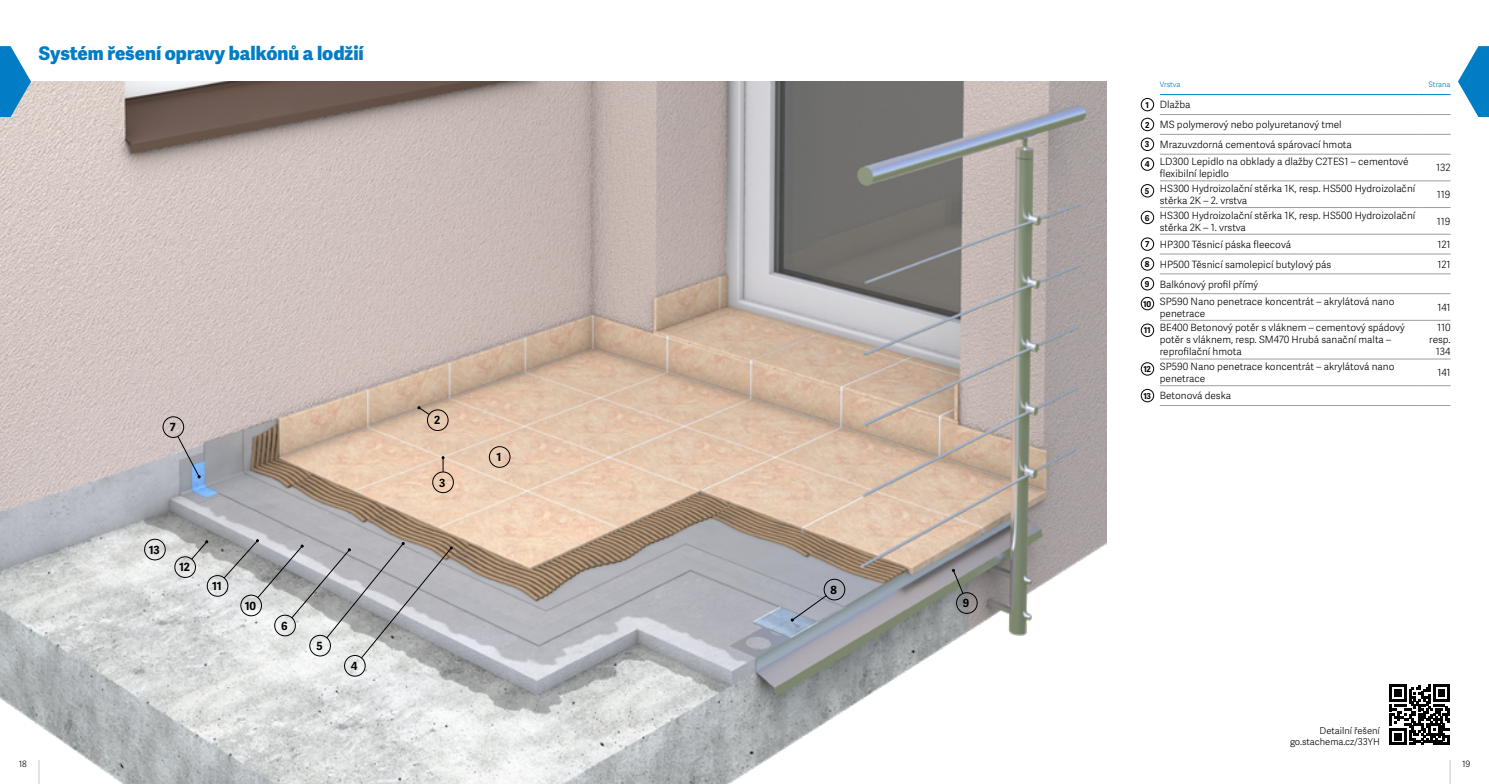
<style>
.page{position:relative;width:1489px;height:784px;background:#fff}
.page>*{position:absolute;margin:0;border:0;box-sizing:border-box;transform-origin:0 0}
.t1{font:800 18.75px "Adelle Sans";color:#007dc5}
.t2{font:700 11.25px "Adelle Sans";letter-spacing:-.025em;color:#000}
.t3{font:300 10px/12px "Adelle Sans";color:#000}
.t4{font:300 9.38px/11.2px "Adelle Sans";color:#000;text-align:right}
.t5{font:300 8.75px "Adelle Sans";color:#000}
.t6{font:300 7.5px "Adelle Sans";letter-spacing:-.01em;color:#007dc5}
.s1{font-weight:700;font-size:8.12px}
</style>
<div class="page">
<img style="left:0;top:81px;width:1106px;height:702px">
<div style="left:427px;top:409px;width:21px;height:21px;border:1px solid #000;border-radius:50%"></div>
<svg style="left:417px;top:406px;width:13px;height:9px"></svg>
<div style="left:432px;top:471px;width:21px;height:21px;border:1px solid #000;border-radius:50%"></div>
<svg style="left:441px;top:456px;width:3px;height:15px"></svg>
<div style="left:163px;top:416px;width:21px;height:21px;border:1px solid #000;border-radius:50%"></div>
<svg style="left:177px;top:435px;width:24px;height:43px"></svg>
<div style="left:344px;top:654px;width:21px;height:22px;border:1px solid #000;border-radius:50%"></div>
<div style="left:174px;top:556px;width:22px;height:21px;border:1px solid #000;border-radius:50%"></div>
<svg style="left:191px;top:540px;width:17px;height:19px"></svg>
<div style="left:207px;top:575px;width:21px;height:21px;border:1px solid #000;border-radius:50%"></div>
<svg style="left:223px;top:539px;width:230px;height:119px"></svg>
<div style="left:956px;top:592px;width:21px;height:21px;border:1px solid #000;border-radius:50%"></div>
<svg style="left:951px;top:568px;width:12px;height:26px"></svg>
<div style="left:823px;top:578px;width:22px;height:22px;border:1px solid #000;border-radius:50%"></div>
<svg style="left:790px;top:594px;width:37px;height:27px"></svg>
<div style="left:489px;top:446px;width:21px;height:21px;border:1px solid #000;border-radius:50%"></div>
<div style="left:144px;top:538px;width:21px;height:22px;border:1px solid #000;border-radius:50%"></div>
<hr style="left:1159px;top:114px;width:259px;height:1px;background:#9d9e9e">
<hr style="left:1418px;top:114px;width:32px;height:1px;background:#9d9e9e">
<hr style="left:1159px;top:134px;width:259px;height:1px;background:#9d9e9e">
<hr style="left:1418px;top:134px;width:32px;height:1px;background:#9d9e9e">
<hr style="left:1159px;top:154px;width:259px;height:1px;background:#9d9e9e">
<hr style="left:1418px;top:154px;width:32px;height:1px;background:#9d9e9e">
<hr style="left:1159px;top:180px;width:259px;height:1px;background:#9d9e9e">
<hr style="left:1418px;top:180px;width:32px;height:1px;background:#9d9e9e">
<hr style="left:1159px;top:207px;width:259px;height:1px;background:#9d9e9e">
<hr style="left:1418px;top:207px;width:32px;height:1px;background:#9d9e9e">
<hr style="left:1159px;top:234px;width:259px;height:1px;background:#9d9e9e">
<hr style="left:1418px;top:234px;width:32px;height:1px;background:#9d9e9e">
<hr style="left:1159px;top:253px;width:259px;height:1px;background:#9d9e9e">
<hr style="left:1418px;top:253px;width:32px;height:1px;background:#9d9e9e">
<hr style="left:1159px;top:273px;width:259px;height:1px;background:#9d9e9e">
<hr style="left:1418px;top:273px;width:32px;height:1px;background:#9d9e9e">
<hr style="left:1159px;top:293px;width:259px;height:1px;background:#9d9e9e">
<hr style="left:1418px;top:293px;width:32px;height:1px;background:#9d9e9e">
<hr style="left:1159px;top:320px;width:259px;height:1px;background:#9d9e9e">
<hr style="left:1418px;top:320px;width:32px;height:1px;background:#9d9e9e">
<hr style="left:1159px;top:358px;width:259px;height:1px;background:#9d9e9e">
<hr style="left:1418px;top:358px;width:32px;height:1px;background:#9d9e9e">
<hr style="left:1159px;top:385px;width:259px;height:1px;background:#9d9e9e">
<hr style="left:1418px;top:385px;width:32px;height:1px;background:#9d9e9e">
<hr style="left:1159px;top:405px;width:259px;height:1px;background:#9d9e9e">
<hr style="left:1418px;top:405px;width:32px;height:1px;background:#9d9e9e">
<hr style="left:1159px;top:94px;width:259px;height:1px;background:#007dc5">
<hr style="left:1418px;top:94px;width:32px;height:1px;background:#007dc5">
<div style="left:1140px;top:98px;width:13px;height:13px;border:1px solid #000;border-radius:50%"></div>
<div style="left:1140px;top:118px;width:13px;height:13px;border:1px solid #000;border-radius:50%"></div>
<div style="left:1140px;top:138px;width:13px;height:12px;border:1px solid #000;border-radius:50%"></div>
<div style="left:1140px;top:158px;width:13px;height:12px;border:1px solid #000;border-radius:50%"></div>
<div style="left:1140px;top:184px;width:13px;height:13px;border:1px solid #000;border-radius:50%"></div>
<div style="left:1140px;top:211px;width:13px;height:13px;border:1px solid #000;border-radius:50%"></div>
<div style="left:1140px;top:237px;width:13px;height:13px;border:1px solid #000;border-radius:50%"></div>
<div style="left:1140px;top:257px;width:13px;height:13px;border:1px solid #000;border-radius:50%"></div>
<div style="left:1140px;top:277px;width:13px;height:13px;border:1px solid #000;border-radius:50%"></div>
<div style="left:1140px;top:297px;width:13px;height:13px;border:1px solid #000;border-radius:50%"></div>
<div style="left:1140px;top:324px;width:13px;height:12px;border:1px solid #000;border-radius:50%"></div>
<div style="left:1140px;top:362px;width:13px;height:13px;border:1px solid #000;border-radius:50%"></div>
<div style="left:1140px;top:389px;width:13px;height:13px;border:1px solid #000;border-radius:50%"></div>
<svg style="left:1389px;top:684px;width:60px;height:60px"></svg>
<svg style="left:1449px;top:760px;width:1px;height:23px"></svg>
<svg style="left:38px;top:759px;width:1px;height:24px"></svg>
<svg style="left:0;top:46px;width:31px;height:71px"></svg>
<svg style="left:1458px;top:46px;width:30px;height:71px"></svg>
<h1 class="t1" style="left:39px;top:42px;width:326px">Systém řešení opravy balkónů a lodžií</h1>
<p class="t2" style="left:170px;top:420px;width:7px">7</p>
<p class="t2" style="left:149px;top:542px;width:12px">13</p>
<p class="t2" style="left:179px;top:560px;width:12px">12</p>
<p class="t2" style="left:212px;top:579px;width:11px">11</p>
<p class="t2" style="left:245px;top:598px;width:13px">10</p>
<p class="t2" style="left:281px;top:618px;width:8px">6</p>
<p class="t2" style="left:316px;top:638px;width:8px">5</p>
<p class="t2" style="left:351px;top:659px;width:8px">4</p>
<p class="t2" style="left:434px;top:413px;width:8px">2</p>
<p class="t2" style="left:439px;top:475px;width:8px">3</p>
<p class="t2" style="left:496px;top:450px;width:6px">1</p>
<p class="t2" style="left:830px;top:582px;width:8px">8</p>
<p class="t2" style="left:962px;top:596px;width:8px">9</p>
<p class="t6" style="left:1159px;top:80px;width:22px">Vrstva</p>
<p class="t6" style="left:1428px;top:80px;width:24px">Strana</p>
<p class="t3" style="left:1144px;top:95px;width:208px;line-height:19.8px"><span class="s1">1</span> Dlažba<br><span class="s1">2</span> MS polymerový nebo polyuretanový tmel<br><span class="s1">3</span> Mrazuvzdorná cementová spárovací hmota</p>
<p class="t3" style="left:1159px;top:156px;width:250px;text-indent:-15px"><sub>4</sub> LD300 Lepidlo na obklady a dlažby C2TES1 – cementové flexibilní lepidlo</p>
<p class="t3" style="left:1436px;top:162px;width:16px">132</p>
<p class="t3" style="left:1159px;top:183px;width:257px;text-indent:-15px"><sub>5</sub> HS300 Hydroizolační stěrka 1K, resp. HS500 Hydroizolační stěrka 2K – 2. vrstva</p>
<p class="t3" style="left:1436px;top:189px;width:15px">119</p>
<p class="t3" style="left:1159px;top:209px;width:257px;text-indent:-15px"><sub>6</sub> HS300 Hydroizolační stěrka 1K, resp. HS500 Hydroizolační stěrka 2K – 1. vrstva</p>
<p class="t3" style="left:1436px;top:215px;width:15px">119</p>
<p class="t3" style="left:1144px;top:238px;width:147px"><span class="s1">7</span> HP300 Těsnicí páska fleecová</p>
<p class="t3" style="left:1437px;top:238px;width:15px">121</p>
<p class="t3" style="left:1144px;top:258px;width:188px"><span class="s1">8</span> HP500 Těsnicí samolepicí butylový pás</p>
<p class="t3" style="left:1437px;top:258px;width:15px">121</p>
<p class="t3" style="left:1143px;top:275px;width:253px;line-height:17.2px"><span class="s1">9</span> Balkónový profil přímý<br><sub>10</sub> SP590 Nano penetrace koncentrát – akrylátová nano</p>
<p class="t3" style="left:1159px;top:307px;width:47px">penetrace</p>
<p class="t3" style="left:1437px;top:301px;width:15px">141</p>
<p class="t3" style="left:1159px;top:322px;width:246px;text-indent:-16px"><sub>11</sub> BE400 Betonový potěr s vláknem – cementový spádový potěr s vláknem, resp. SM470 Hrubá sanační malta – reprofilační hmota</p>
<p class="t3" style="left:1429px;top:322px;width:23px;text-align:right">110 resp.<br>134</p>
<p class="t3" style="left:1159px;top:360px;width:236px;text-indent:-16px"><sub>12</sub> SP590 Nano penetrace koncentrát – akrylátová nano penetrace</p>
<p class="t3" style="left:1437px;top:366px;width:15px">141</p>
<p class="t3" style="left:1143px;top:390px;width:89px"><span class="s1">13</span> Betonová deska</p>
<p class="t4" style="left:1289px;top:724px;width:91px">Detailní řešení go.stachema.cz/33YH</p>
<p class="t5" style="left:19px;top:757px;width:10px">18</p>
<p class="t5" style="left:1461px;top:757px;width:10px">19</p>
</div>
